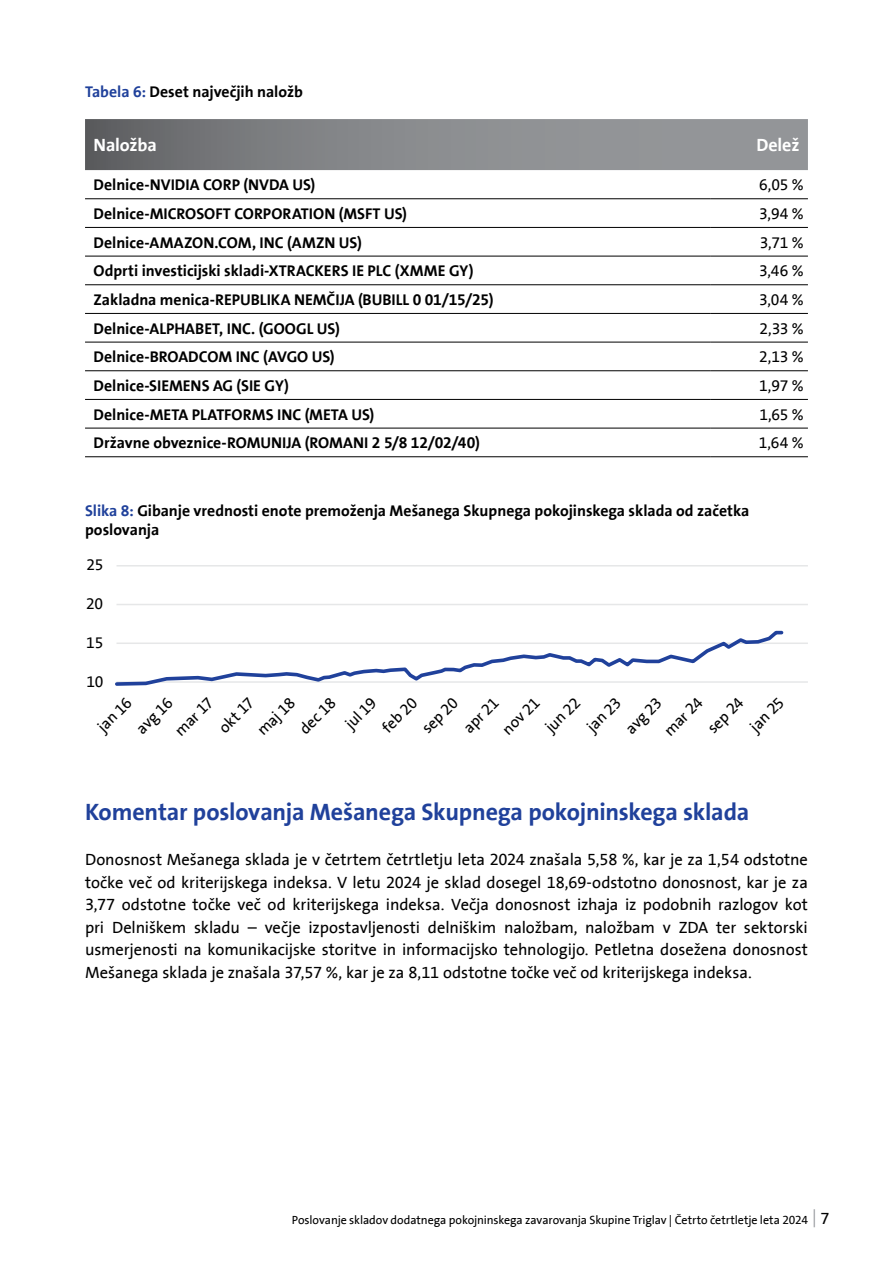
<style>
.page{position:relative;width:893px;height:1263px;background:#fff}
.page>*{position:absolute;margin:0;border:0;box-sizing:border-box;transform-origin:0 0}
.t1{font:700 24px "Triglav The Sans";letter-spacing:-.01em;color:#20419b}
.t2{font:700 18px "Triglav The Sans";letter-spacing:-.01em;color:#fff}
.t3{font:16.5px/22.5px "Triglav The Sans";letter-spacing:-.005em;color:#000;text-align:justify}
.t4{font:700 15.75px/19.5px "Triglav The Sans";color:#000}
.t5{font:15.75px "Triglav The Sans";letter-spacing:-.02em;color:#000}
.t6{font:12px "Triglav The Sans";letter-spacing:-.01em;color:#000}
.s1{color:#20419b}
.s2{font-size:16.5px}
</style>
<div class="page">
<svg style="left:814px;top:1209px;width:1px;height:18px"></svg>
<svg style="left:85px;top:119px;width:723px;height:51px;background:#848689"></svg>
<hr style="left:85px;top:198px;width:625px;height:1px;background:#000">
<hr style="left:710px;top:198px;width:98px;height:1px;background:#000">
<hr style="left:85px;top:227px;width:625px;height:1px;background:#000">
<hr style="left:710px;top:227px;width:98px;height:1px;background:#000">
<hr style="left:85px;top:256px;width:625px;height:1px;background:#000">
<hr style="left:710px;top:256px;width:98px;height:1px;background:#000">
<hr style="left:85px;top:284px;width:625px;height:1px;background:#000">
<hr style="left:710px;top:284px;width:98px;height:1px;background:#000">
<hr style="left:85px;top:313px;width:625px;height:1px;background:#000">
<hr style="left:710px;top:313px;width:98px;height:1px;background:#000">
<hr style="left:85px;top:342px;width:625px;height:1px;background:#000">
<hr style="left:710px;top:342px;width:98px;height:1px;background:#000">
<hr style="left:85px;top:370px;width:625px;height:1px;background:#000">
<hr style="left:710px;top:370px;width:98px;height:1px;background:#000">
<hr style="left:85px;top:399px;width:625px;height:1px;background:#000">
<hr style="left:710px;top:399px;width:98px;height:1px;background:#000">
<hr style="left:85px;top:428px;width:625px;height:1px;background:#000">
<hr style="left:710px;top:428px;width:98px;height:1px;background:#000">
<hr style="left:85px;top:456px;width:625px;height:1px;background:#000">
<hr style="left:710px;top:456px;width:98px;height:1px;background:#000">
<hr style="left:117px;top:565px;width:691px;height:1px;background:#e6e7e8">
<hr style="left:117px;top:604px;width:691px;height:1px;background:#e6e7e8">
<hr style="left:117px;top:642px;width:691px;height:2px;background:#e6e7e8">
<hr style="left:117px;top:681px;width:691px;height:2px;background:#e6e7e8">
<svg style="left:115px;top:630px;width:670px;height:56px"></svg>
<p class="t4" style="left:85px;top:82px;width:219px"><span class="s1">Tabela 6:</span> Deset največjih naložb</p>
<p class="t2" style="left:94px;top:135px;width:65px">Naložba</p>
<p class="t2" style="left:756px;top:135px;width:45px">Delež</p>
<p class="t4" style="left:94px;top:175px;width:223px">Delnice-NVIDIA CORP (NVDA US)</p>
<p class="t5" style="left:759px;top:176px;width:46px">6,05 %</p>
<p class="t4" style="left:94px;top:204px;width:315px">Delnice-MICROSOFT CORPORATION (MSFT US)</p>
<p class="t5" style="left:759px;top:205px;width:46px">3,94 %</p>
<p class="t4" style="left:94px;top:233px;width:270px">Delnice-AMAZON.COM, INC (AMZN US)</p>
<p class="t5" style="left:760px;top:234px;width:45px">3,71 %</p>
<p class="t4" style="left:94px;top:261px;width:381px">Odprti investicijski skladi-XTRACKERS IE PLC (XMME GY)</p>
<p class="t5" style="left:759px;top:262px;width:46px">3,46 %</p>
<p class="t4" style="left:94px;top:290px;width:402px">Zakladna menica-REPUBLIKA NEMČIJA (BUBILL 0 01/15/25)</p>
<p class="t5" style="left:759px;top:291px;width:46px">3,04 %</p>
<p class="t4" style="left:94px;top:319px;width:248px">Delnice-ALPHABET, INC. (GOOGL US)</p>
<p class="t5" style="left:760px;top:320px;width:46px">2,33 %</p>
<p class="t4" style="left:94px;top:347px;width:243px">Delnice-BROADCOM INC (AVGO US)</p>
<p class="t5" style="left:759px;top:348px;width:46px">2,13 %</p>
<p class="t4" style="left:94px;top:376px;width:197px">Delnice-SIEMENS AG (SIE GY)</p>
<p class="t5" style="left:759px;top:377px;width:46px">1,97 %</p>
<p class="t4" style="left:94px;top:405px;width:282px">Delnice-META PLATFORMS INC (META US)</p>
<p class="t5" style="left:759px;top:406px;width:46px">1,65 %</p>
<p class="t4" style="left:94px;top:433px;width:388px">Državne obveznice-ROMUNIJA (ROMANI 2 5/8 12/02/40)</p>
<p class="t5" style="left:759px;top:434px;width:46px">1,64 %</p>
<p class="t4" style="left:85px;top:501px;width:666px"><span class="s1">Slika 8:</span> Gibanje vrednosti enote premoženja Mešanega Skupnega pokojinskega sklada od začetka poslovanja</p>
<p class="t5" style="left:86px;top:556px;width:18px">25</p>
<p class="t5" style="left:86px;top:595px;width:19px">20</p>
<p class="t5" style="left:86px;top:634px;width:19px">15</p>
<p class="t5" style="left:86px;top:673px;width:18px">10</p>
<p class="t5" style="left:94px;top:723px;width:43px;rotate:-45deg">jan 16</p>
<p class="t5" style="left:133px;top:725px;width:46px;rotate:-45deg">avg 16</p>
<p class="t5" style="left:171px;top:727px;width:49px;rotate:-45deg">mar 17</p>
<p class="t5" style="left:215px;top:724px;width:44px;rotate:-45deg">okt 17</p>
<p class="t5" style="left:254px;top:726px;width:48px;rotate:-45deg">maj 18</p>
<p class="t5" style="left:296px;top:725px;width:46px;rotate:-45deg">dec 18</p>
<p class="t5" style="left:341px;top:720px;width:39px;rotate:-45deg">jul 19</p>
<p class="t5" style="left:379px;top:724px;width:44px;rotate:-45deg">feb 20</p>
<p class="t5" style="left:418px;top:725px;width:45px;rotate:-45deg">sep 20</p>
<p class="t5" style="left:460px;top:724px;width:44px;rotate:-45deg">apr 21</p>
<p class="t5" style="left:499px;top:726px;width:47px;rotate:-45deg">nov 21</p>
<p class="t5" style="left:542px;top:724px;width:44px;rotate:-45deg">jun 22</p>
<p class="t5" style="left:583px;top:723px;width:43px;rotate:-45deg">jan 23</p>
<p class="t5" style="left:622px;top:725px;width:46px;rotate:-45deg">avg 23</p>
<p class="t5" style="left:661px;top:727px;width:49px;rotate:-45deg">mar 24</p>
<p class="t5" style="left:704px;top:724px;width:45px;rotate:-45deg">sep 24</p>
<p class="t5" style="left:746px;top:723px;width:43px;rotate:-45deg">jan 25</p>
<h1 class="t1" style="left:85px;top:798px;width:666px">Komentar poslovanja Mešanega Skupnega pokojninskega sklada</h1>
<p class="t3" style="left:85px;top:849px;width:724px">Donosnost Mešanega sklada je v četrtem četrtletju leta 2024 znašala 5,58 %, kar je za 1,54 odstotne točke več od kriterijskega indeksa. V letu 2024 je sklad dosegel 18,69-odstotno donosnost, kar je za 3,77 odstotne točke več od kriterijskega indeksa. Večja donosnost izhaja iz podobnih razlogov kot pri Delniškem skladu – večje izpostavljenosti delniškim naložbam, naložbam v ZDA ter sektorski usmerjenosti na komunikacijske storitve in informacijsko tehnologijo. Petletna dosežena donosnost Mešanega sklada je znašala 37,57 %, kar je za 8,11 odstotne točke več od kriterijskega indeksa.</p>
<p class="t6" style="left:292px;top:1213px;width:539px">Poslovanje skladov dodatnega pokojninskega zavarovanja Skupine Triglav | Četrto četrtletje leta 2024 <span class="s2">7</span></p>
</div>
